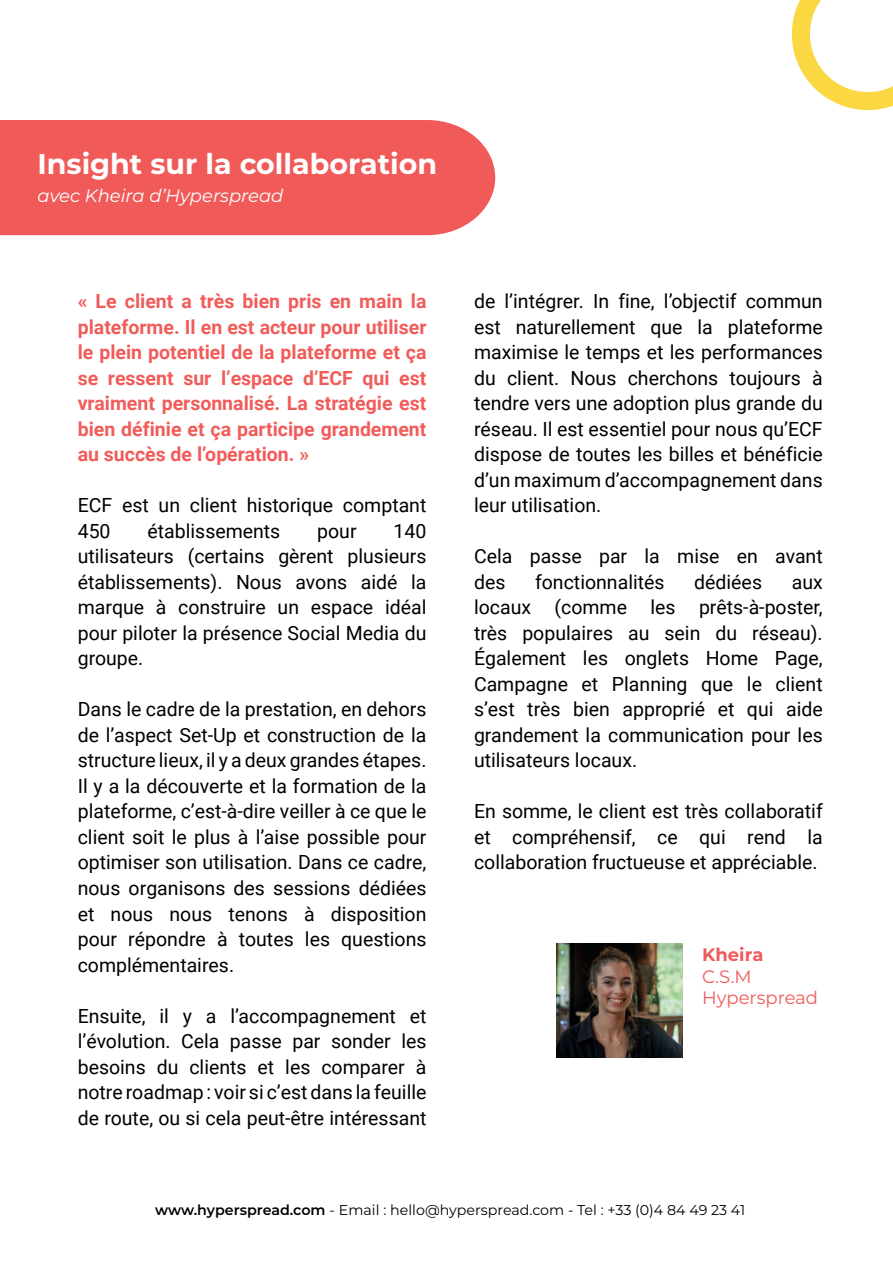
<style>
.page{position:relative;width:893px;height:1263px;background:#fff}
.page>*{position:absolute;margin:0;border:0;box-sizing:border-box;transform-origin:0 0}
.t1{font:700 28.5px "Montserrat";color:#fff}
.t2{font:19.5px/25.5px "Roboto";color:#000001;text-align:justify}
.t3{font:700 19.5px/25.5px "Roboto";color:#f15c5a;text-align:justify}
.t4{font:italic 18px "Montserrat";color:#fff}
.t5{font:18px/21.6px "Montserrat";color:#f05b5b}
.t6{font:700 18px "Montserrat";color:#f05b5b}
.t7{font:14.25px "Montserrat";color:#000001}
.s1{font-weight:600}
</style>
<div class="page">
<div style="left:0;top:120px;width:495px;height:115px;background:#f05b5a"></div>
<svg style="left:792px;top:0;width:101px;height:110px"></svg>
<img style="left:556px;top:944px;width:126px;height:114px">
<h1 class="t1" style="left:38px;top:143px;width:401px">Insight sur la collaboration</h1>
<p class="t4" style="left:38px;top:183px;width:247px">avec Kheira d’Hyperspread</p>
<p class="t3" style="left:78px;top:288px;width:350px">« Le client a très bien pris en main la plateforme. Il en est acteur pour utiliser le plein potentiel de la plateforme et ça se ressent sur l’espace d’ECF qui est vraiment personnalisé. La stratégie est bien définie et ça participe grandement au succès de l’opération. »</p>
<p class="t2" style="left:78px;top:492px;width:350px">ECF est un client historique comptant<br>450</p>
<p class="t2" style="left:148px;top:517px;width:134px">établissements</p>
<p class="t2" style="left:317px;top:517px;width:41px">pour</p>
<p class="t2" style="left:78px;top:517px;width:350px;text-indent:316px">140 utilisateurs (certains gèrent plusieurs établissements). Nous avons aidé la marque à construire un espace idéal pour piloter la présence Social Media du groupe.</p>
<p class="t2" style="left:78px;top:696px;width:350px">Dans le cadre de la prestation, en dehors de l’aspect Set-Up et construction de la structure lieux, il y a deux grandes étapes.<br>Il y a la découverte et la formation de la plateforme, c’est-à-dire veiller à ce que le client soit le plus à l’aise possible pour optimiser son utilisation. Dans ce cadre, nous organisons des sessions dédiées et nous nous tenons à disposition pour répondre à toutes les questions complémentaires.</p>
<p class="t2" style="left:78px;top:1002px;width:350px">Ensuite, il y a l’accompagnement et l’évolution. Cela passe par sonder les besoins du clients et les comparer à notre roadmap : voir si c’est dans la feuille de route, ou si cela peut-être intéressant</p>
<p class="t2" style="left:474px;top:288px;width:350px">de l’intégrer. In fine, l’objectif commun est naturellement que la plateforme maximise le temps et les performances du client. Nous cherchons toujours à tendre vers une adoption plus grande du réseau. Il est essentiel pour nous qu’ECF dispose de toutes les billes et bénéficie d’un maximum d’accompagnement dans leur utilisation.</p>
<p class="t2" style="left:474px;top:543px;width:350px">Cela passe par la mise en avant des</p>
<p class="t2" style="left:535px;top:568px;width:131px">fonctionnalités</p>
<p class="t2" style="left:694px;top:568px;width:69px">dédiées</p>
<p class="t2" style="left:474px;top:568px;width:350px;text-indent:318px">aux locaux (comme les prêts-à-poster, très populaires au sein du réseau).<br>Également les onglets Home Page, Campagne et Planning que le client s’est très bien approprié et qui aide grandement la communication pour les utilisateurs locaux.</p>
<p class="t2" style="left:474px;top:798px;width:350px">En somme, le client est très collaboratif et compréhensif, ce qui rend la collaboration fructueuse et appréciable.</p>
<p class="t6" style="left:702px;top:942px;width:63px">Kheira</p>
<p class="t5" style="left:702px;top:965px;width:118px">C.S.M<br>Hyperspread</p>
<p class="t7" style="left:155px;top:1200px;width:591px"><span class="s1">www.hyperspread.com</span> - Email : hello@hyperspread.com - Tel : +33 (0)4 84 49 23 41</p>
</div>
